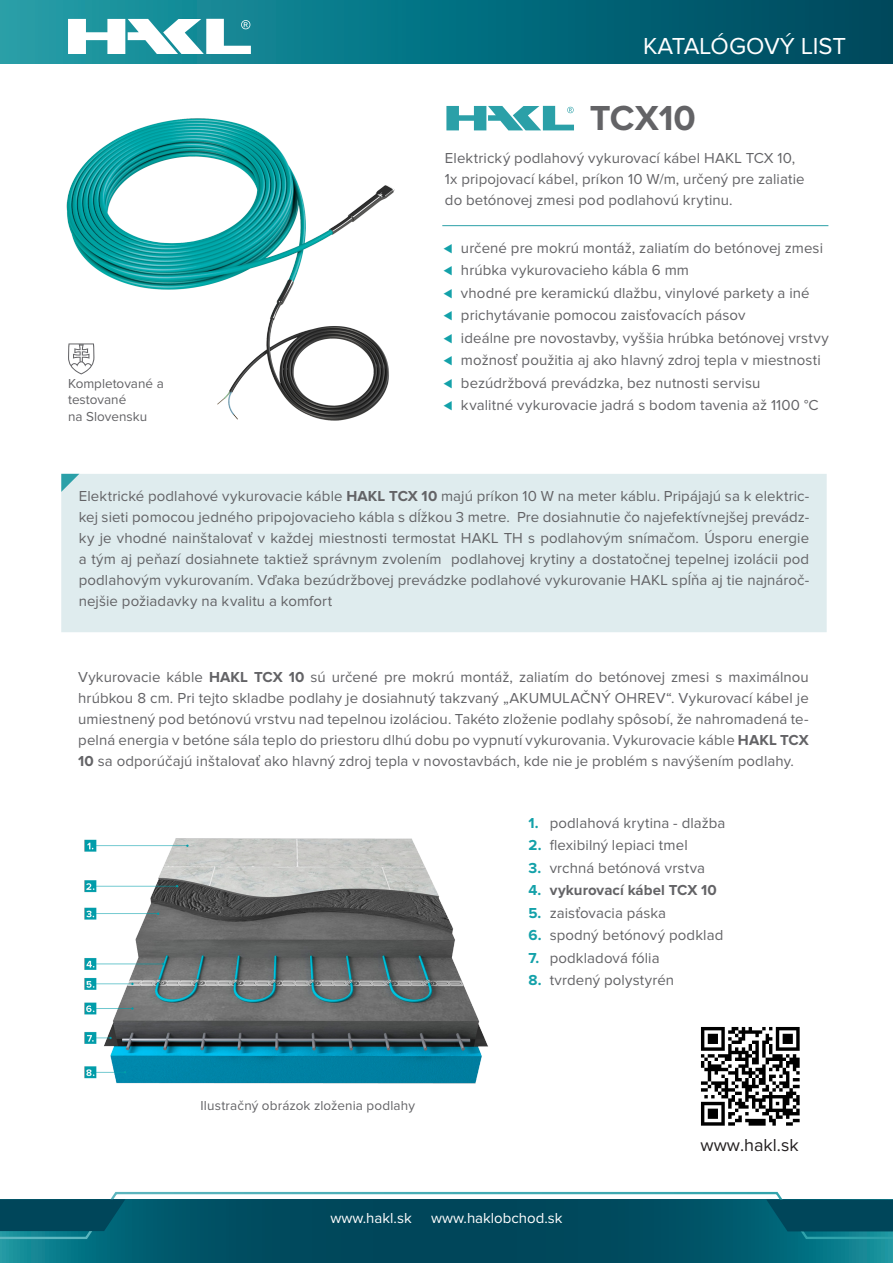
<style>
.page{position:relative;width:893px;height:1263px;background:#fff}
.page>*{position:absolute;margin:0;border:0;box-sizing:border-box;transform-origin:0 0}
.t1{font:700 36px "Proxima Nova";color:#636366}
.t2{font:24px "Proxima Nova";color:#fff}
.t3{font:18px "Proxima Nova";color:#231f20}
.Text_Klasik{font:15px/21px "Proxima Nova";letter-spacing:.005em;color:#636366;text-align:justify}
.t4{font:15px "Proxima Nova";color:#fff}
.Text_Klasik-2{font:700 15px "Proxima Nova";color:#636366}
.t5{font:13.5px "Proxima Nova";color:#636366}
.s1{color:#13a1a9}
.s2{font-weight:700}
.s3{font-weight:700;color:#13a1a9}
</style>
<div class="page">
<div style="left:0;top:0;width:893px;height:64px;background:linear-gradient(to right,#1e9ea8,#00465c)"></div>
<svg style="left:0;top:1240px;width:893px;height:23px;background:#035a6c"></svg>
<svg style="left:0;top:1191px;width:893px;height:49px;background:#246979"></svg>
<svg style="left:68px;top:19px;width:183px;height:35px"></svg>
<div style="left:61px;top:474px;width:766px;height:158px;background:#dfecee"></div>
<svg style="left:61px;top:474px;width:18px;height:18px"></svg>
<svg style="left:446px;top:106px;width:128px;height:24px"></svg>
<hr style="left:442px;top:225px;width:386px;height:1px;background:#2ba0a8">
<img style="left:66px;top:118px;width:329px;height:303px">
<img style="left:84px;top:838px;width:404px;height:246px">
<svg style="left:68px;top:343px;width:26px;height:31px"></svg>
<img style="left:701px;top:1027px;width:99px;height:99px">
<h2 class="t2" style="left:643px;top:35px;width:205px">KATALÓGOVÝ LIST</h2>
<p class="t5" style="left:68px;top:377px;width:97px">Kompletované a</p>
<p class="t5" style="left:68px;top:394px;width:60px">testované</p>
<p class="t5" style="left:68px;top:410px;width:81px">na Slovensku</p>
<p class="t1" style="left:590px;top:98px;width:107px">TCX10</p>
<p class="Text_Klasik" style="left:445px;top:148px;width:352px">Elektrický podlahový vykurovací kábel HAKL TCX 10,</p>
<p class="Text_Klasik" style="left:445px;top:169px;width:361px">1x pripojovací kábel, príkon 10 W/m, určený pre zaliatie do betónovej zmesi pod podlahovú krytinu.</p>
<p class="Text_Klasik" style="left:444px;top:238px;width:381px"><span class="s1">⊳</span> určené pre mokrú montáž, zaliatím do betónovej zmesi</p>
<p class="Text_Klasik" style="left:444px;top:260px;width:247px"><span class="s1">⊳</span> hrúbka vykurovacieho kábla 6 mm</p>
<p class="Text_Klasik" style="left:444px;top:283px;width:367px"><span class="s1">⊳</span> vhodné pre keramickú dlažbu, vinylové parkety a iné</p>
<p class="Text_Klasik" style="left:444px;top:305px;width:303px"><span class="s1">⊳</span> prichytávanie pomocou zaisťovacích pásov</p>
<p class="Text_Klasik" style="left:444px;top:328px;width:386px"><span class="s1">⊳</span> ideálne pre novostavby, vyššia hrúbka betónovej vrstvy</p>
<p class="Text_Klasik" style="left:444px;top:350px;width:378px"><span class="s1">⊳</span> možnosť použitia aj ako hlavný zdroj tepla v miestnosti</p>
<p class="Text_Klasik" style="left:444px;top:373px;width:318px"><span class="s1">⊳</span> bezúdržbová prevádzka, bez nutnosti servisu</p>
<p class="Text_Klasik" style="left:444px;top:395px;width:376px"><span class="s1">⊳</span> kvalitné vykurovacie jadrá s bodom tavenia až 1100 °C</p>
<p class="Text_Klasik" style="left:79px;top:486px;width:732px">Elektrické podlahové vykurovacie káble <span class="s2">HAKL TCX 10</span> majú príkon 10 W na meter káblu. Pripájajú sa k elektric&shy;kej sieti pomocou jedného pripojovacieho kábla s dĺžkou 3 metre. Pre dosiahnutie čo najefektívnejšej prevádz&shy;ky je vhodné nainštalovať v každej miestnosti termostat HAKL TH s podlahovým snímačom. Úsporu energie a tým aj peňazí dosiahnete taktiež správnym zvolením podlahovej krytiny a dostatočnej tepelnej izolácii pod podlahovým vykurovaním. Vďaka bezúdržbovej prevádzke podlahové vykurovanie HAKL spĺňa aj tie najnároč&shy;nejšie požiadavky na kvalitu a komfort</p>
<p class="Text_Klasik" style="left:78px;top:668px;width:732px">Vykurovacie káble <span class="s2">HAKL TCX 10</span> sú určené pre mokrú montáž, zaliatím do betónovej zmesi s maximálnou hrúbkou 8 cm. Pri tejto skladbe podlahy je dosiahnutý takzvaný „AKUMULAČNÝ OHREV“. Vykurovací kábel je umiestnený pod betónovú vrstvu nad tepelnou izoláciou. Takéto zloženie podlahy spôsobí, že nahromadená te&shy;pelná energia v betóne sála teplo do priestoru dlhú dobu po vypnutí vykurovania. Vykurovacie káble <span class="s2">HAKL TCX 10</span> sa odporúčajú inštalovať ako hlavný zdroj tepla v novostavbách, kde nie je problém s navýšením podlahy.</p>
<p class="t5" style="left:201px;top:1099px;width:216px">Ilustračný obrázok zloženia podlahy</p>
<p class="Text_Klasik" style="left:528px;top:813px;width:199px"><span class="s3">1.</span> podlahová krytina - dlažba</p>
<p class="Text_Klasik" style="left:528px;top:835px;width:161px"><span class="s3">2.</span> flexibilný lepiaci tmel</p>
<p class="Text_Klasik" style="left:528px;top:858px;width:178px"><span class="s3">3.</span> vrchná betónová vrstva</p>
<p class="Text_Klasik-2" style="left:528px;top:881px;width:190px"><span class="s1">4.</span> vykurovací kábel TCX 10</p>
<p class="Text_Klasik" style="left:528px;top:903px;width:139px"><span class="s3">5.</span> zaisťovacia páska</p>
<p class="Text_Klasik" style="left:528px;top:925px;width:196px"><span class="s3">6.</span> spodný betónový podklad</p>
<p class="Text_Klasik" style="left:528px;top:948px;width:133px"><span class="s3">7.</span> podkladová fólia</p>
<p class="Text_Klasik" style="left:528px;top:970px;width:147px"><span class="s3">8.</span> tvrdený polystyrén</p>
<p class="t3" style="left:700px;top:1137px;width:100px">www.hakl.sk</p>
<p class="t4" style="left:330px;top:1211px;width:83px">www.hakl.sk</p>
<p class="t4" style="left:431px;top:1211px;width:133px">www.haklobchod.sk</p>
</div>
